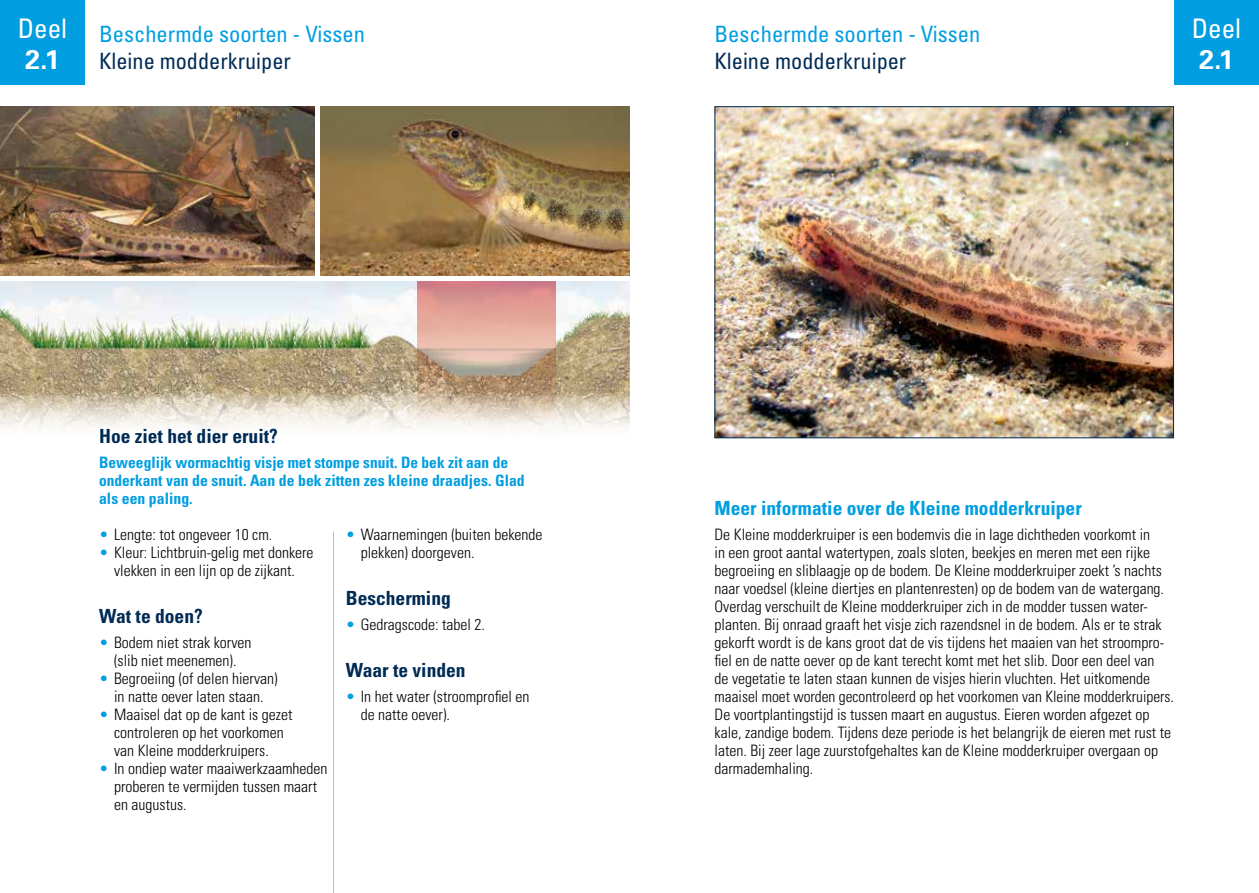
<style>
.page{position:relative;width:1259px;height:893px;background:#fff}
.page>*{position:absolute;margin:0;border:0;box-sizing:border-box;transform-origin:0 0}
.t1{font:condensed 27px/31.5px "Univers";color:#fff}
.t2{font:700 27px "Univers";color:#fff}
.t3{font:condensed 22.5px/27px "Univers";color:#009ee0}
.t4{font:700 condensed 19.5px "Univers";color:#002b55}
.t5{font:700 condensed 19.5px "Univers";color:#009ee0}
.t6{font:300 condensed 15.75px/18px "Univers";color:#000}
.t7{font:700 condensed 15.75px/18px "Univers";color:#009ee0}
.s1{font-weight:700;font-stretch:normal}
.s2{color:#002b55}
.s3{color:#009ee0}
</style>
<div class="page">
<div style="left:1174px;top:0;width:85px;height:85px;background:#009ee0"></div>
<div style="left:0;top:0;width:85px;height:85px;background:#009ee0"></div>
<img style="left:0;top:281px;width:629px;height:149px">
<svg style="left:417px;top:281px;width:138px;height:149px;background:#d4ad9d"></svg>
<img style="left:0;top:106px;width:315px;height:169px">
<img style="left:321px;top:106px;width:308px;height:169px">
<img style="left:716px;top:108px;width:456px;height:328px">
<div style="left:714px;top:106px;width:460px;height:332px;border:1px solid #002b55"></div>
<hr style="left:333px;top:531px;width:1px;height:362px;background:#84d0f0">
<p class="t1" style="left:18px;top:12px;width:51px">Deel<br><span class="s1">2.1</span></p>
<p class="t3" style="left:99px;top:20px;width:267px">Beschermde soorten - Vissen<br><span class="s2">Kleine modderkruiper</span></p>
<p class="t4" style="left:99px;top:424px;width:180px">Hoe ziet het dier eruit?</p>
<p class="t7" style="left:99px;top:453px;width:427px">Beweeglijk wormachtig visje met stompe snuit. De bek zit aan de onderkant van de snuit. Aan de bek zitten zes kleine draadjes. Glad als een paling.</p>
<p class="t6" style="left:99px;top:525px;width:175px"><span class="s3">•</span> Lengte: tot ongeveer 10 cm.</p>
<p class="t6" style="left:99px;top:543px;width:216px;text-align:center"><span class="s3">•</span> Kleur: Lichtbruin-gelig met donkere vlekken in een lijn op de zijkant.</p>
<p class="t4" style="left:99px;top:604px;width:105px">Wat te doen?</p>
<p class="t6" style="left:99px;top:633px;width:154px;text-align:center"><span class="s3">•</span> Bodem niet strak korven (slib niet meenemen).</p>
<p class="t6" style="left:99px;top:669px;width:180px;text-align:center"><span class="s3">•</span> Begroeiing (of delen hiervan) in natte oever laten staan.</p>
<p class="t6" style="left:99px;top:705px;width:195px;text-align:center"><span class="s3">•</span> Maaisel dat op de kant is gezet controleren op het voorkomen van Kleine modderkruipers.</p>
<p class="t6" style="left:114px;top:759px;width:215px;text-indent:-15px"><span class="s3">•</span> In ondiep water maaiwerkzaamheden proberen te vermijden tussen maart en augustus.</p>
<p class="t6" style="left:361px;top:525px;width:183px;text-indent:-15px"><span class="s3">•</span> Waarnemingen (buiten bekende plekken) doorgeven.</p>
<p class="t4" style="left:346px;top:586px;width:107px">Bescherming</p>
<p class="t6" style="left:346px;top:615px;width:141px"><span class="s3">•</span> Gedragscode: tabel 2.</p>
<p class="t4" style="left:346px;top:658px;width:121px">Waar te vinden</p>
<p class="t6" style="left:361px;top:687px;width:170px;text-indent:-15px"><span class="s3">•</span> In het water (stroomprofiel en de natte oever).</p>
<p class="t3" style="left:714px;top:20px;width:267px">Beschermde soorten - Vissen<br><span class="s2">Kleine modderkruiper</span></p>
<h1 class="t1" style="left:1191px;top:12px;width:51px">Deel</h1>
<h1 class="t2" style="left:1199px;top:42px;width:36px">2.1</h1>
<p class="t5" style="left:714px;top:496px;width:369px">Meer informatie over de Kleine modderkruiper</p>
<p class="t6" style="left:714px;top:525px;width:461px">De Kleine modderkruiper is een bodemvis die in lage dichtheden voorkomt in<br>in een groot aantal watertypen, zoals sloten, beekjes en meren met een rijke begroeiing en sliblaagje op de bodem. De Kleine modderkruiper zoekt ’s nachts naar voedsel (kleine diertjes en plantenresten) op de bodem van de watergang.<br>Overdag verschuilt de Kleine modderkruiper zich in de modder tussen water&shy;planten. Bij onraad graaft het visje zich razendsnel in de bodem. Als er te strak gekorft wordt is de kans groot dat de vis tijdens het maaien van het stroompro&shy;fiel en de natte oever op de kant terecht komt met het slib. Door een deel van<br>de vegetatie te laten staan kunnen de visjes hierin vluchten. Het uitkomende maaisel moet worden gecontroleerd op het voorkomen van Kleine modderkruipers.<br>De voortplantingstijd is tussen maart en augustus. Eieren worden afgezet op kale, zandige bodem. Tijdens deze periode is het belangrijk de eieren met rust te laten. Bij zeer lage zuurstofgehaltes kan de Kleine modderkruiper overgaan op darmademhaling.</p>
</div>
